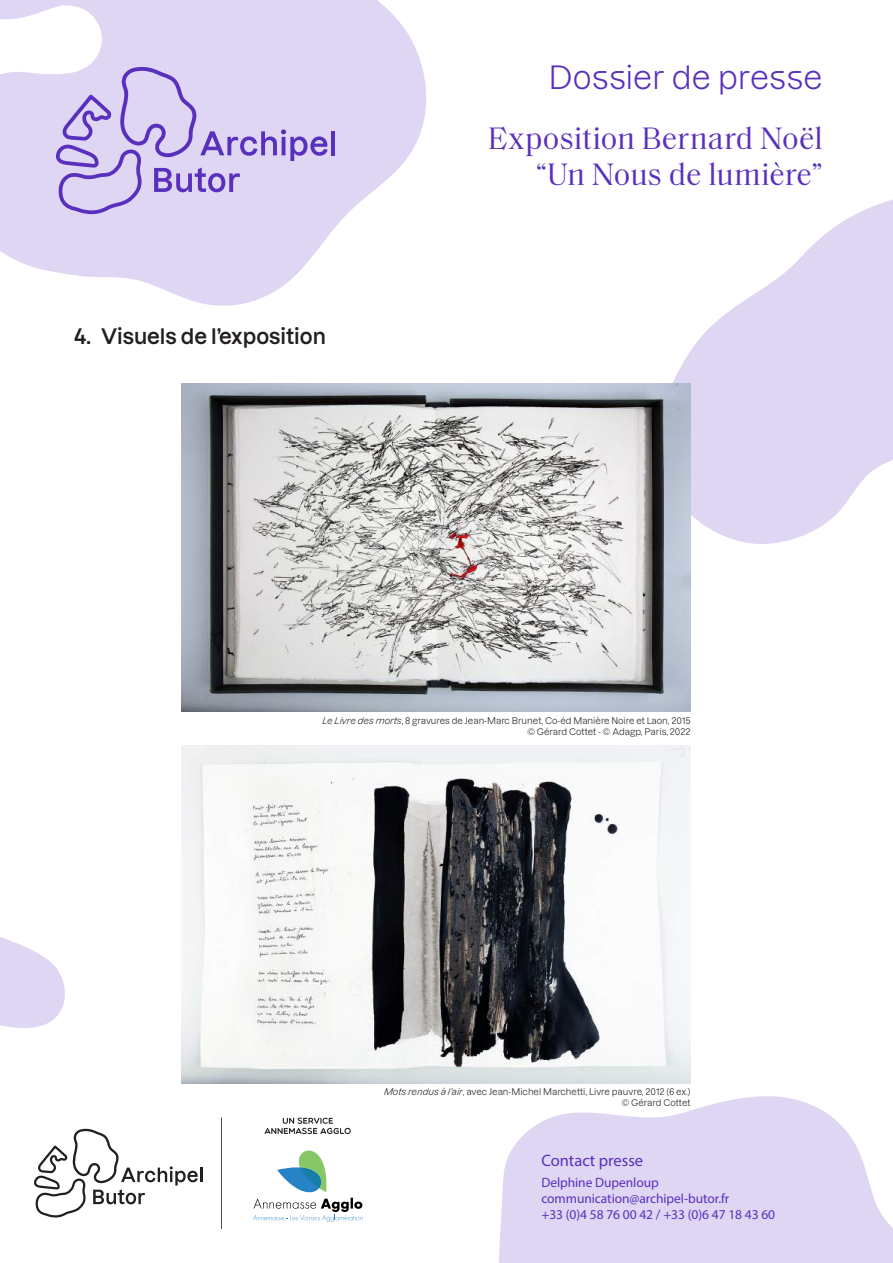
<style>
.page{position:relative;width:893px;height:1263px;background:#fff}
.page>*{position:absolute;margin:0;border:0;box-sizing:border-box;transform-origin:0 0}
.t1{font:31.5px/36px "Saol Text";letter-spacing:-.005em;color:#5930bd;text-align:right}
.t2{font:31.5px "Dazzed";letter-spacing:.005em;color:#5930bd}
.t3{font:600 21px "Dazzed";color:#231f20}
.t4{font:16.5px "Myriad Pro";color:#5930bd}
.t5{font:13.5px/16.2px "Myriad Pro";letter-spacing:-.005em;color:#5930bd}
.t6{font:9px/10.8px "Dazzed";color:#231f20;text-align:right}
.s1{font-style:italic}
</style>
<div class="page">
<svg style="left:499px;top:1096px;width:394px;height:167px;fill:#ded6f2"></svg>
<hr style="left:221px;top:1117px;width:1px;height:112px;background:#231f20">
<svg style="left:253px;top:1150px;width:110px;height:72px"></svg>
<svg style="left:34px;top:1129px;width:168px;height:88px"></svg>
<svg style="left:264px;top:1117px;width:87px;height:17px"></svg>
<svg style="left:0;top:0;width:426px;height:306px;fill:#ded6f2"></svg>
<svg style="left:0;top:937px;width:65px;height:91px"></svg>
<svg style="left:657px;top:199px;width:236px;height:345px;fill:#ded6f2"></svg>
<hr style="left:331px;top:131px;width:4px;height:24px;background:#5930bd">
<svg style="left:56px;top:67px;width:272px;height:147px;background:#cdc1eb"></svg>
<img style="left:181px;top:384px;width:510px;height:327px">
<img style="left:181px;top:745px;width:510px;height:338px">
<h2 class="t3" style="left:74px;top:319px;width:253px">4. Visuels de l’exposition</h2>
<h1 class="t2" style="left:548px;top:52px;width:276px">Dossier de presse</h1>
<h1 class="t1" style="left:488px;top:118px;width:336px">Exposition Bernard Noël “Un Nous de lumière”</h1>
<p class="t6" style="left:322px;top:714px;width:370px"><span class="s1">Le Livre des morts</span>, 8 gravures de Jean-Marc Brunet, Co-éd Manière Noire et Laon, 2015 <span class="s1">©</span> Gérard Cottet - © Adagp, Paris, 2022</p>
<p class="t6" style="left:384px;top:1085px;width:308px"><span class="s1">Mots rendus à l’air</span>, avec Jean-Michel Marchetti, Livre pauvre, 2012 (6 ex.) © Gérard Cottet</p>
<h3 class="t4" style="left:541px;top:1150px;width:103px">Contact presse</h3>
<h3 class="t5" style="left:541px;top:1174px;width:235px">Delphine Dupenloup communication@archipel-butor.fr<br>+33 (0)4 58 76 00 42 / +33 (0)6 47 18 43 60</h3>
</div>
